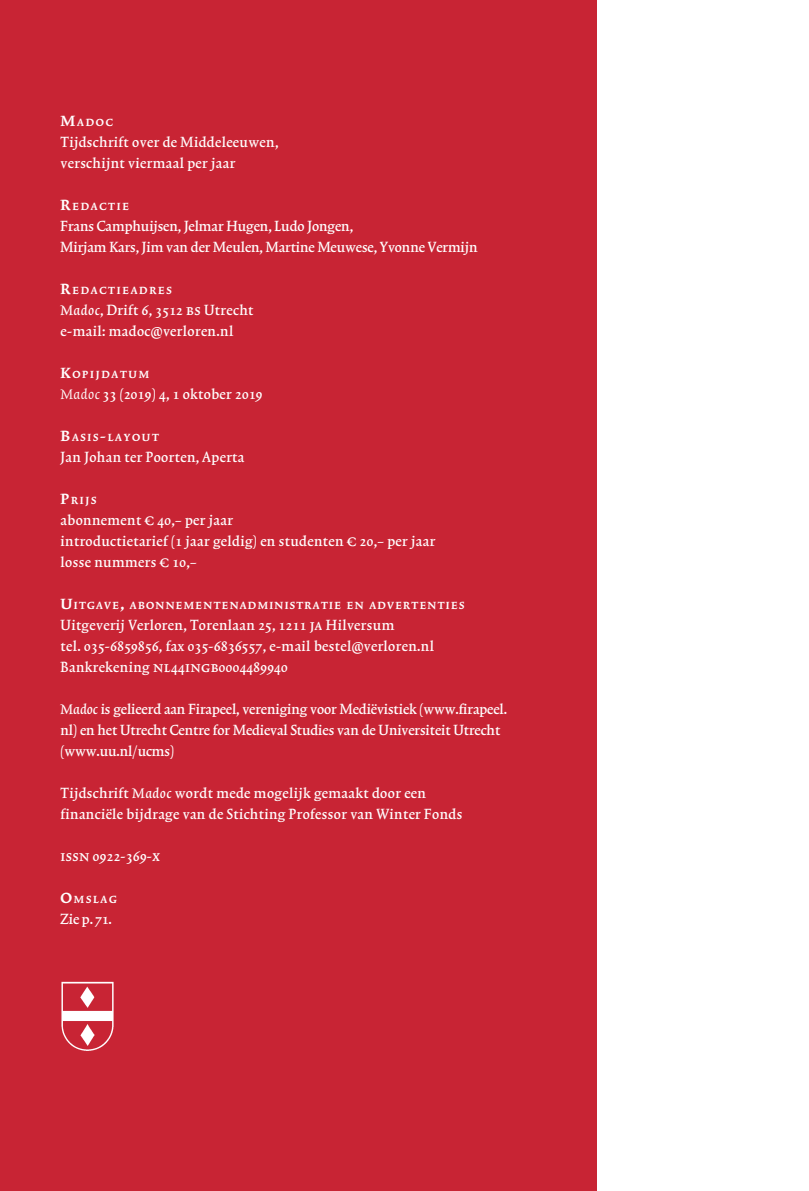
<style>
.page{position:relative;width:809px;height:1191px;background:#fff}
.page>*{position:absolute;margin:0;border:0;box-sizing:border-box;transform-origin:0 0}
.t1{font:17.5px/21px "Trinite No 1 Med Con";letter-spacing:.025em;color:#fff}
.t2{font:17.5px/21px "Trinite No 1 Med Con";color:#fff}
.t3{font:700 12.25px "Trinite No 1";letter-spacing:.145em;color:#fff}
.t4{font:700 12.25px "Trinite No 1";letter-spacing:.105em;color:#fff}
.s1{font-size:17.5px}
.s2{font-family:"Trinite No 1 Med Con Ita"}
.s3{font-family:"Trinite No 1 Med Con Exp"}
.s4{font-family:"Trinite No 1 Rom Con Ita"}
.s5{font-family:"Quadraat Sc Offc"}
</style>
<div class="page">
<div style="left:0;top:0;width:596px;height:1191px;background:#c82434"></div>
<img style="left:61px;top:982px;width:53px;height:69px">
<p class="t3" style="left:61px;top:116px;width:54px"><span class="s1">M</span>ADOC</p>
<p class="t1" style="left:61px;top:132px;width:219px">Tijdschrift over de Middeleeuwen, verschijnt viermaal per jaar</p>
<p class="t3" style="left:61px;top:200px;width:70px"><span class="s1">R</span>EDACTIE</p>
<p class="t2" style="left:61px;top:216px;width:418px">Frans Camphuijsen, Jelmar Hugen, Ludo Jongen,<br>Mirjam Kars, Jim van der Meulen, Martine Meuwese, Yvonne Vermijn</p>
<p class="t3" style="left:61px;top:284px;width:113px"><span class="s1">R</span>EDACTIEADRES</p>
<p class="t1" style="left:61px;top:300px;width:194px"><span class="s2">Madoc</span>, Drift 6, 3512 <span class="s3">bs</span> Utrecht e-mail: madoc@verloren.nl</p>
<p class="t3" style="left:61px;top:368px;width:90px"><span class="s1">K</span>OPIJDATUM</p>
<p class="t1" style="left:61px;top:384px;width:203px"><span class="s4">Madoc</span> 33 (2019) 4, 1 oktober 2019</p>
<p class="t3" style="left:61px;top:431px;width:100px"><span class="s1">B</span>ASIS<span class="s1">-</span>LAYOUT</p>
<p class="t1" style="left:61px;top:447px;width:185px">Jan Johan ter Poorten, Aperta</p>
<p class="t3" style="left:61px;top:494px;width:37px"><span class="s1">P</span>RIJS</p>
<p class="t1" style="left:61px;top:510px;width:376px">abonnement <span class="s5">€</span> 40,– per jaar<br>introductietarief (1 jaar geldig) en studenten <span class="s5">€</span> 20,– per jaar losse nummers <span class="s5">€</span> 10,–</p>
<p class="t4" style="left:61px;top:599px;width:405px"><span class="s1">U</span>ITGAVE<span class="s1">,</span> ABONNEMENTENADMINISTRATIE EN ADVERTENTIES</p>
<p class="t1" style="left:61px;top:615px;width:375px">Uitgeverij Verloren, Torenlaan 25, 1211 <span class="s3">ja</span> Hilversum<br>tel. 035-6859856, fax 035-6836557, e-mail bestel@verloren.nl<br>Bankrekening <span class="s3">nl44ingb</span>0004489940</p>
<p class="t2" style="left:61px;top:699px;width:448px"><span class="s2">Madoc</span> is gelieerd aan Firapeel, vereniging voor Mediëvistiek (www.firapeel. nl) en het Utrecht Centre for Medieval Studies van de Universiteit Utrecht (www.uu.nl/ucms)</p>
<p class="t1" style="left:61px;top:783px;width:403px">Tijdschrift <span class="s2">Madoc</span> wordt mede mogelijk gemaakt door een financiële bijdrage van de Stichting Professor van Winter Fonds</p>
<p class="t1" style="left:61px;top:846px;width:101px"><span class="s3">issn</span> 0922-369-<span class="s3">x</span></p>
<p class="t3" style="left:61px;top:893px;width:58px"><span class="s1">O</span>MSLAG</p>
<p class="t1" style="left:61px;top:909px;width:53px">Zie p. 71.</p>
</div>
